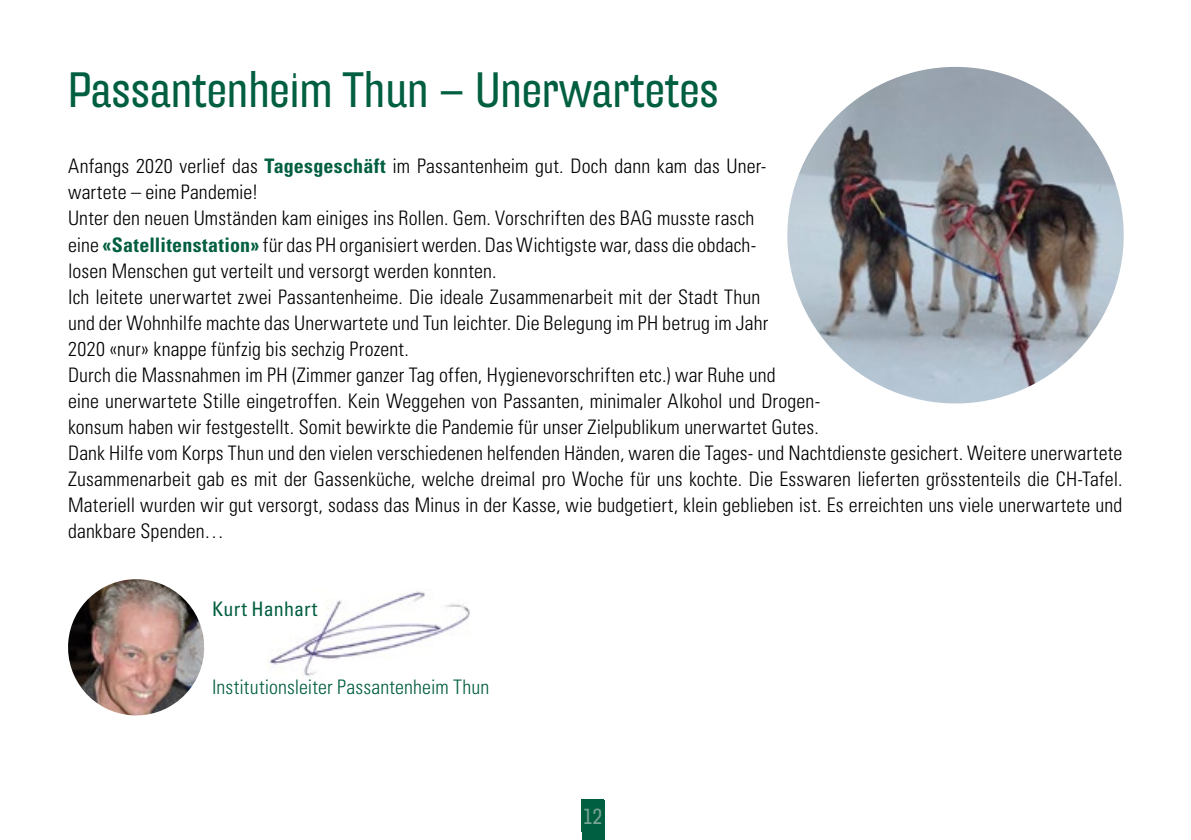
<style>
.page{position:relative;width:1191px;height:840px;background:#fff}
.page>*{position:absolute;margin:0;border:0;box-sizing:border-box;transform-origin:0 0}
.t1{font:48px "Hydra OT Extd";color:#005e41}
.t2{font:22px "Hydra OT Extd";color:#76a391}
.t3{font:300 condensed 20px/26px "Univers LT Std";letter-spacing:.005em;color:#000}
.t4{font:300 condensed 20px "Univers LT Std";letter-spacing:.005em;color:#005e41}
.t5{font:condensed 20px "Univers LT Std";letter-spacing:.005em;color:#005e41}
.s1{font-weight:700;color:#005e41}
</style>
<div class="page">
<div style="left:582px;top:800px;width:23px;height:39px;background:#005e41"></div>
<div style="left:582px;top:798px;width:22px;height:32px;background:#005e41"></div>
<img style="left:68px;top:579px;width:137px;height:137px">
<img style="left:269px;top:589px;width:201px;height:93px">
<svg style="left:787px;top:66px;width:337px;height:338px"></svg>
<h1 class="t1" style="left:68px;top:62px;width:652px">Passantenheim Thun – Unerwartetes</h1>
<p class="t3" style="left:68px;top:153px;width:1056px">Anfangs 2020 verlief das <span class="s1">Tagesgeschäft</span> im Passantenheim gut. Doch dann kam das Uner-<br>wartete – eine Pandemie!<br>Unter den neuen Umständen kam einiges ins Rollen. Gem. Vorschriften des BAG musste rasch<br>eine <span class="s1">«Satellitenstation»</span> für das PH organisiert werden. Das Wichtigste war, dass die obdach-<br>losen Menschen gut verteilt und versorgt werden konnten.<br>Ich leitete unerwartet zwei Passantenheime. Die ideale Zusammenarbeit mit der Stadt Thun<br>und der Wohnhilfe machte das Unerwartete und Tun leichter. Die Belegung im PH betrug im Jahr<br>2020 «nur» knappe fünfzig bis sechzig Prozent.<br>Durch die Massnahmen im PH (Zimmer ganzer Tag offen, Hygienevorschriften etc.) war Ruhe und<br>eine unerwartete Stille eingetroffen. Kein Weggehen von Passanten, minimaler Alkohol und Drogen-<br>konsum haben wir festgestellt. Somit bewirkte die Pandemie für unser Zielpublikum unerwartet Gutes.<br>Dank Hilfe vom Korps Thun und den vielen verschiedenen helfenden Händen, waren die Tages- und Nachtdienste gesichert. Weitere unerwartete Zusammenarbeit gab es mit der Gassenküche, welche dreimal pro Woche für uns kochte. Die Esswaren lieferten grösstenteils die CH-Tafel.<br>Materiell wurden wir gut versorgt, sodass das Minus in der Kasse, wie budgetiert, klein geblieben ist. Es erreichten uns viele unerwartete und dankbare Spenden…</p>
<p class="t5" style="left:212px;top:595px;width:107px">Kurt Hanhart</p>
<p class="t4" style="left:212px;top:674px;width:279px">Institutionsleiter Passantenheim Thun</p>
<p class="t2" style="left:583px;top:802px;width:20px">12</p>
</div>
